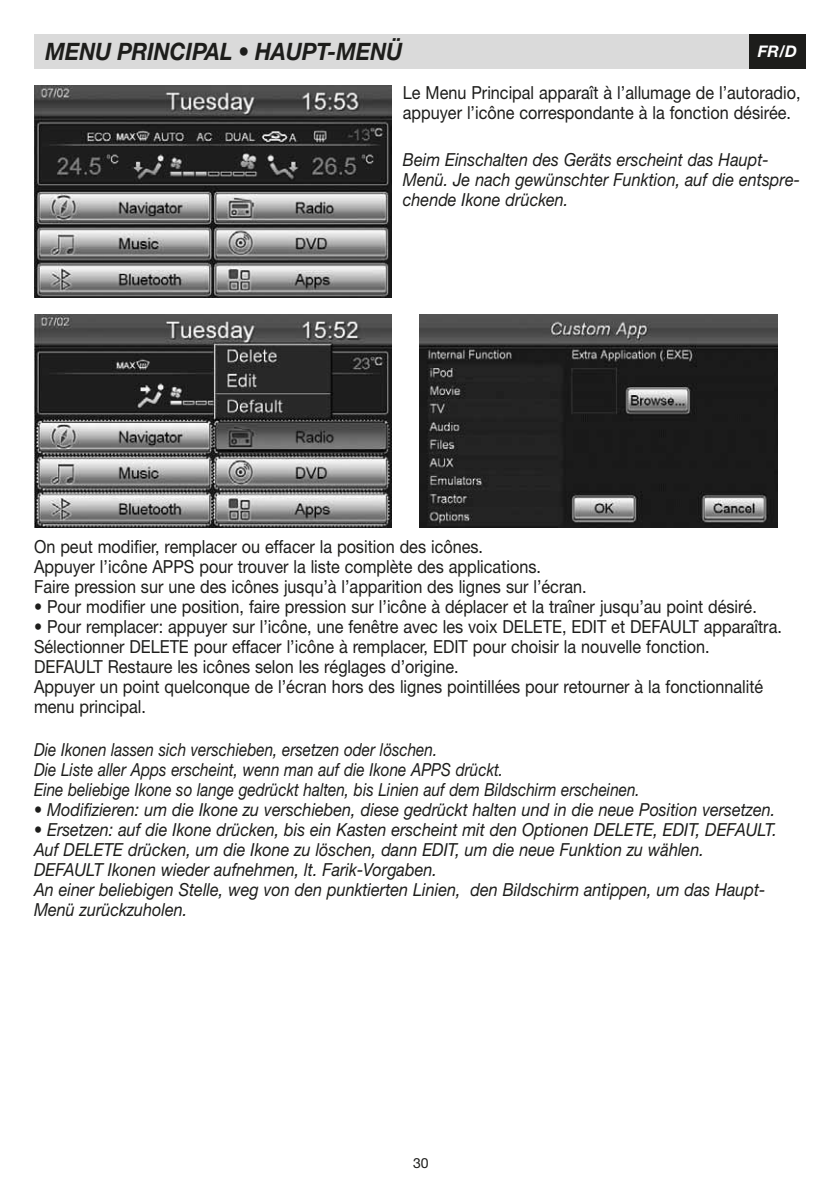
<style>
.page{position:relative;width:840px;height:1191px;background:#fff}
.page>*{position:absolute;margin:0;border:0;box-sizing:border-box;transform-origin:0 0}
.t1{font:italic 700 24px "Helvetica Neue";color:#1d1d1b;scale:.9 1}
.t2{font:18px/20px "Helvetica Neue";color:#1d1d1b;scale:.9 1}
.t3{font:italic 18px/20px "Helvetica Neue";color:#1d1d1b;scale:.9 1}
.t4{font:italic 18px/20px "Helvetica Neue";color:#1d1d1b;scale:.85 1}
.t5{font:italic 700 16px "Helvetica Neue";color:#fff}
.t6{font:14px "Helvetica Neue";color:#1d1d1b}
</style>
<div class="page">
<div style="left:34px;top:34px;width:771px;height:34px;background:#dadada"></div>
<div style="left:748px;top:34px;width:57px;height:34px;background:#1d1d1b"></div>
<img style="left:34px;top:315px;width:357px;height:212px">
<img style="left:34px;top:85px;width:357px;height:213px">
<img style="left:419px;top:315px;width:358px;height:212px">
<h1 class="t1" style="left:45px;top:37px;width:398px">MENU PRINCIPAL • HAUPT-MENÜ</h1>
<p class="t5" style="left:757px;top:42px;width:41px">FR/D</p>
<p class="t2" style="left:402px;top:83px;width:443px">Le Menu Principal apparaît à l’allumage de l’autoradio, appuyer l’icône correspondante à la fonction désirée.</p>
<p class="t3" style="left:402px;top:149px;width:442px">Beim Einschalten des Geräts erscheint das Haupt-<br>Menü. Je nach gewünschter Funktion, auf die entspre&shy;chende Ikone drücken.</p>
<p class="t2" style="left:34px;top:536px;width:615px">On peut modifier, remplacer ou effacer la position des icônes.<br>Appuyer l’icône APPS pour trouver la liste complète des applications.<br>Faire pression sur une des icônes jusqu’à l’apparition des lignes sur l’écran.</p>
<p class="t2" style="left:34px;top:596px;width:804px">• Pour modifier une position, faire pression sur l’icône à déplacer et la traîner jusqu’au point désiré.</p>
<p class="t2" style="left:34px;top:616px;width:832px">• Pour remplacer: appuyer sur l’icône, une fenêtre avec les voix DELETE, EDIT et DEFAULT apparaîtra.<br>Sélectionner DELETE pour effacer l’icône à remplacer, EDIT pour choisir la nouvelle fonction.<br>DEFAULT Restaure les icônes selon les réglages d’origine.<br>Appuyer un point quelconque de l’écran hors des lignes pointillées pour retourner à la fonctionnalité menu principal.</p>
<p class="t4" style="left:34px;top:739px;width:713px">Die Ikonen lassen sich verschieben, ersetzen oder löschen.<br>Die Liste aller Apps erscheint, wenn man auf die Ikone APPS drückt.<br>Eine beliebige Ikone so lange gedrückt halten, bis Linien auf dem Bildschirm erscheinen.</p>
<p class="t3" style="left:34px;top:799px;width:824px">• Modifizieren: um die Ikone zu verschieben, diese gedrückt halten und in die neue Position versetzen.</p>
<p class="t3" style="left:34px;top:819px;width:826px">• Ersetzen: auf die Ikone drücken, bis ein Kasten erscheint mit den Optionen DELETE, EDIT, DEFAULT.<br>Auf DELETE drücken, um die Ikone zu löschen, dann EDIT, um die neue Funktion zu wählen.<br>DEFAULT Ikonen wieder aufnehmen, lt. Farik-Vorgaben.<br>An einer beliebigen Stelle, weg von den punktierten Linien, den Bildschirm antippen, um das Haupt-Menü zurückzuholen.</p>
<p class="t6" style="left:413px;top:1154px;width:17px">30</p>
</div>
